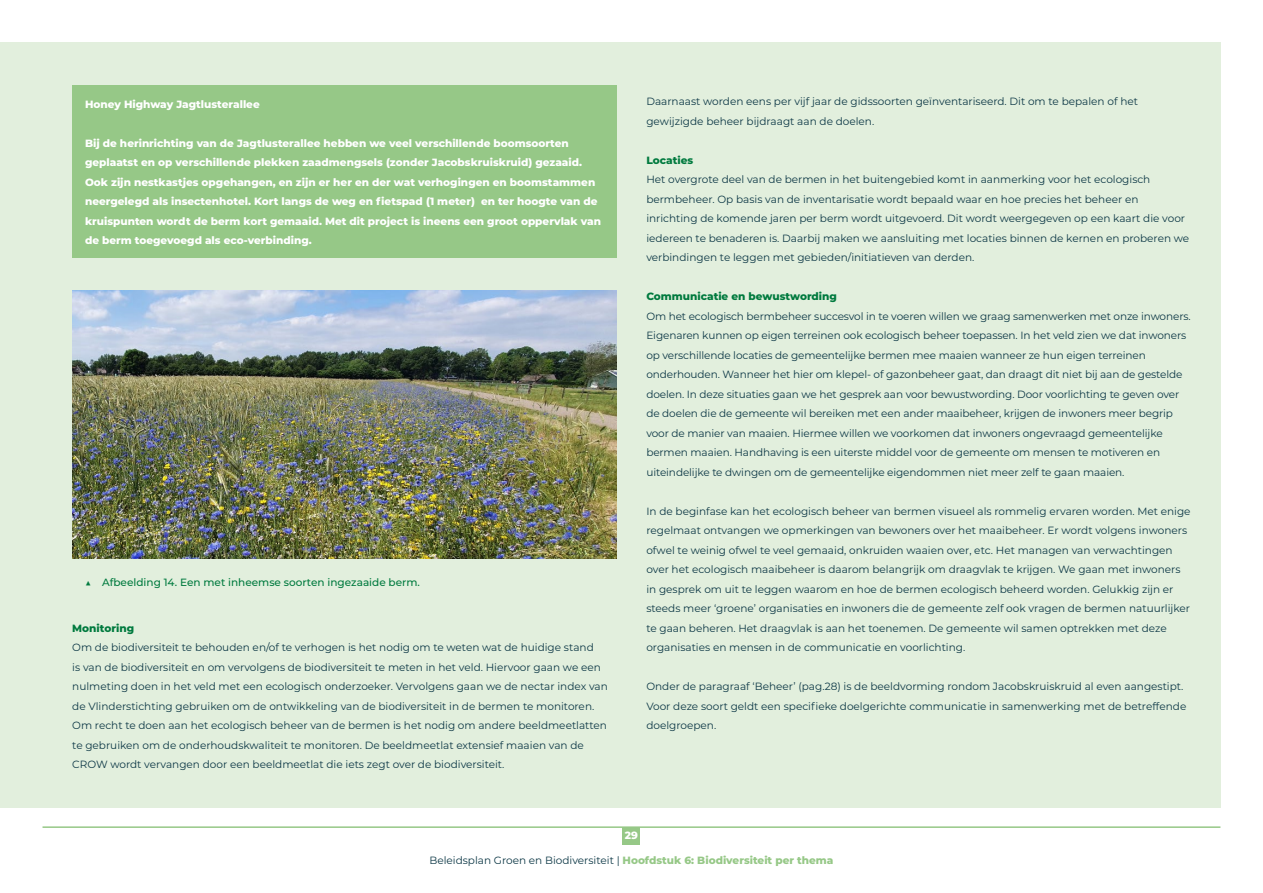
<style>
.page{position:relative;width:1263px;height:893px;background:#fff}
.page>*{position:absolute;margin:0;border:0;box-sizing:border-box;transform-origin:0 0}
.t1{font:10.5px/19.5px "Montserrat";color:#0d3846}
.t2{font:800 10.5px/19.5px "Montserrat";color:#fff}
.t3{font:500 10.5px "Montserrat";color:#007a3e}
.t4{font:800 10.5px "Montserrat";color:#007a3e}
.s1{font-weight:400}
.s2{font-weight:800;color:#96c887}
</style>
<div class="page">
<div style="left:623px;top:827px;width:17px;height:17px;background:#96c887"></div>
<hr style="left:43px;top:826px;width:1177px;height:2px;background:#96c887">
<div style="left:0;top:43px;width:1220px;height:765px;background:#e2efdd"></div>
<div style="left:72px;top:85px;width:545px;height:172px;background:#96c887"></div>
<img style="left:72px;top:291px;width:545px;height:268px">
<p class="t2" style="left:85px;top:94px;width:176px">Honey Highway Jagtlusterallee</p>
<p class="t2" style="left:85px;top:133px;width:517px">Bij de herinrichting van de Jagtlusterallee hebben we veel verschillende boomsoorten geplaatst en op verschillende plekken zaadmengsels (zonder Jacobskruiskruid) gezaaid.<br>Ook zijn nestkastjes opgehangen, en zijn er her en der wat verhogingen en boomstammen neergelegd als insectenhotel. Kort langs de weg en fietspad (1 meter) en ter hoogte van de kruispunten wordt de berm kort gemaaid. Met dit project is ineens een groot oppervlak van de berm toegevoegd als eco-verbinding.</p>
<p class="t3" style="left:85px;top:575px;width:336px"><span class="s1">▲</span> Afbeelding 14. Een met inheemse soorten ingezaaide berm.</p>
<p class="t4" style="left:72px;top:620px;width:63px">Monitoring</p>
<p class="t1" style="left:72px;top:637px;width:537px">Om de biodiversiteit te behouden en/of te verhogen is het nodig om te weten wat de huidige stand<br>is van de biodiversiteit en om vervolgens de biodiversiteit te meten in het veld. Hiervoor gaan we een nulmeting doen in het veld met een ecologisch onderzoeker. Vervolgens gaan we de nectar index van de Vlinderstichting gebruiken om de ontwikkeling van de biodiversiteit in de bermen te monitoren.<br>Om recht te doen aan het ecologisch beheer van de bermen is het nodig om andere beeldmeetlatten te gebruiken om de onderhoudskwaliteit te monitoren. De beeldmeetlat extensief maaien van de CROW wordt vervangen door een beeldmeetlat die iets zegt over de biodiversiteit.</p>
<p class="t1" style="left:646px;top:91px;width:493px">Daarnaast worden eens per vijf jaar de gidssoorten geïnventariseerd. Dit om te bepalen of het gewijzigde beheer bijdraagt aan de doelen.</p>
<p class="t4" style="left:646px;top:152px;width:48px">Locaties</p>
<p class="t1" style="left:646px;top:169px;width:544px">Het overgrote deel van de bermen in het buitengebied komt in aanmerking voor het ecologisch bermbeheer. Op basis van de inventarisatie wordt bepaald waar en hoe precies het beheer en inrichting de komende jaren per berm wordt uitgevoerd. Dit wordt weergegeven op een kaart die voor iedereen te benaderen is. Daarbij maken we aansluiting met locaties binnen de kernen en proberen we verbindingen te leggen met gebieden/initiatieven van derden.</p>
<p class="t4" style="left:646px;top:289px;width:192px">Communicatie en bewustwording</p>
<p class="t1" style="left:646px;top:306px;width:546px">Om het ecologisch bermbeheer succesvol in te voeren willen we graag samenwerken met onze inwoners.<br>Eigenaren kunnen op eigen terreinen ook ecologisch beheer toepassen. In het veld zien we dat inwoners op verschillende locaties de gemeentelijke bermen mee maaien wanneer ze hun eigen terreinen onderhouden. Wanneer het hier om klepel- of gazonbeheer gaat, dan draagt dit niet bij aan de gestelde doelen. In deze situaties gaan we het gesprek aan voor bewustwording. Door voorlichting te geven over de doelen die de gemeente wil bereiken met een ander maaibeheer, krijgen de inwoners meer begrip voor de manier van maaien. Hiermee willen we voorkomen dat inwoners ongevraagd gemeentelijke bermen maaien. Handhaving is een uiterste middel voor de gemeente om mensen te motiveren en uiteindelijke te dwingen om de gemeentelijke eigendommen niet meer zelf te gaan maaien.</p>
<p class="t1" style="left:646px;top:501px;width:546px">In de beginfase kan het ecologisch beheer van bermen visueel als rommelig ervaren worden. Met enige regelmaat ontvangen we opmerkingen van bewoners over het maaibeheer. Er wordt volgens inwoners ofwel te weinig ofwel te veel gemaaid, onkruiden waaien over, etc. Het managen van verwachtingen over het ecologisch maaibeheer is daarom belangrijk om draagvlak te krijgen. We gaan met inwoners in gesprek om uit te leggen waarom en hoe de bermen ecologisch beheerd worden. Gelukkig zijn er steeds meer ‘groene’ organisaties en inwoners die de gemeente zelf ook vragen de bermen natuurlijker te gaan beheren. Het draagvlak is aan het toenemen. De gemeente wil samen optrekken met deze organisaties en mensen in de communicatie en voorlichting.</p>
<p class="t1" style="left:646px;top:676px;width:541px">Onder de paragraaf ‘Beheer’ (pag.28) is de beeldvorming rondom Jacobskruiskruid al even aangestipt.<br>Voor deze soort geldt een specifieke doelgerichte communicatie in samenwerking met de betreffende doelgroepen.</p>
<p class="t2" style="left:625px;top:825px;width:15px">29</p>
<p class="t1" style="left:429px;top:850px;width:405px">Beleidsplan Groen en Biodiversiteit | <span class="s2">Hoofdstuk 6: Biodiversiteit per thema</span></p>
</div>
